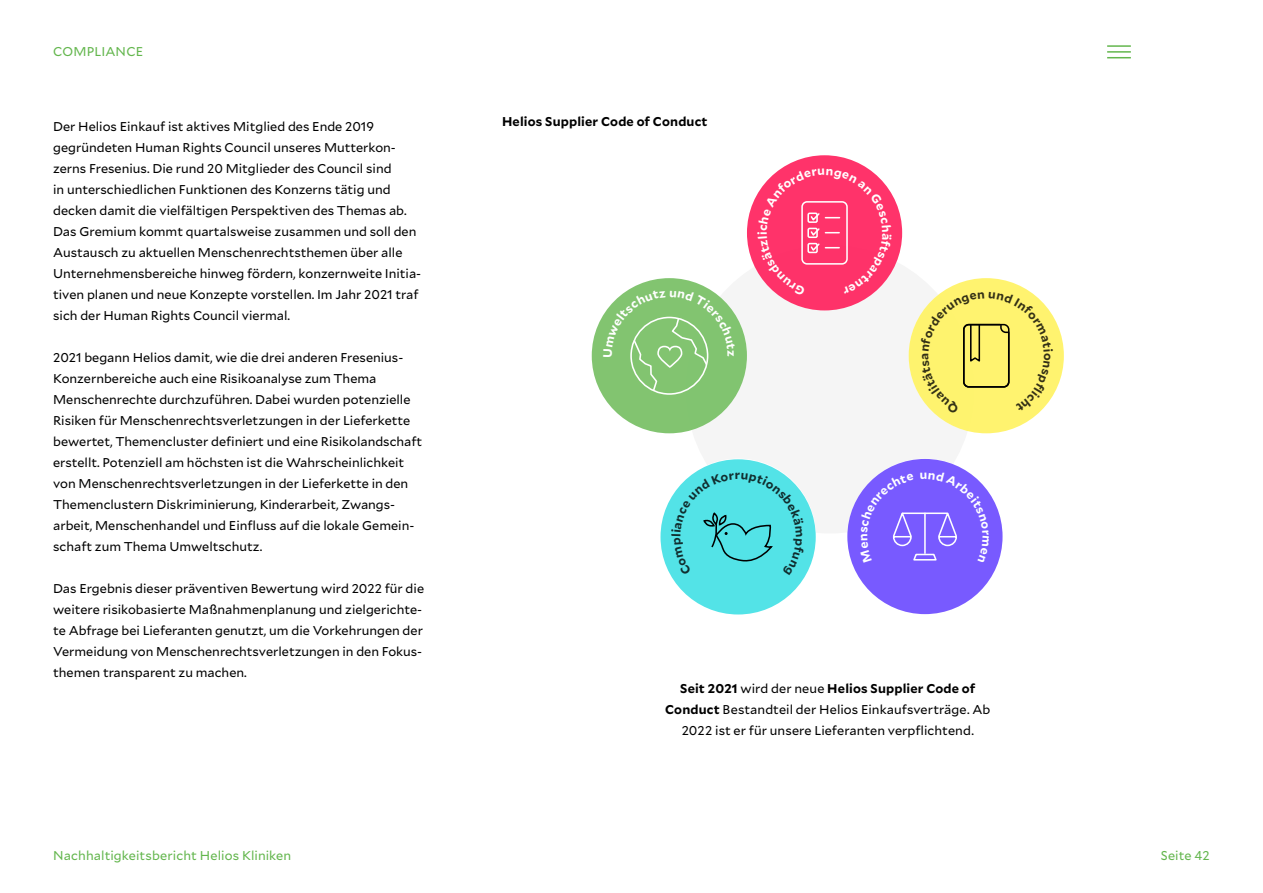
<style>
.page{position:relative;width:1263px;height:893px;background:#fff}
.page>*{position:absolute;margin:0;border:0;box-sizing:border-box;transform-origin:0 0}
.t1{font:12.75px/21px "Mallory";color:#000}
.t2{font:12.75px "Mallory";letter-spacing:.01em;color:#63b64d}
.t3{font:700 12.75px "Mallory";letter-spacing:.015em;color:#000}
.t4{font:700 12.15px "Mallory";color:#fff}
.s1{font-weight:700}
</style>
<div class="page">
<div style="left:686px;top:245px;width:288px;height:288px;background:#f5f5f5;border-radius:50%"></div>
<hr style="left:1107px;top:45px;width:24px;height:2px;background:#63b64d">
<hr style="left:1107px;top:51px;width:24px;height:2px;background:#63b64d">
<svg style="left:1107px;top:57px;width:24px;height:1px"></svg>
<div style="left:660px;top:459px;width:156px;height:155px;background:#53e3e7;border-radius:50%"></div>
<div style="left:909px;top:278px;width:155px;height:155px;background:#fff36f;border-radius:50%"></div>
<div style="left:747px;top:155px;width:155px;height:155px;background:#ff336a;border-radius:50%"></div>
<div style="left:592px;top:278px;width:155px;height:155px;background:#82c470;border-radius:50%"></div>
<div style="left:847px;top:459px;width:155px;height:155px;background:#785aff;border-radius:50%"></div>
<svg style="left:671px;top:473px;width:133px;height:89px"></svg>
<svg style="left:921px;top:292px;width:132px;height:122px"></svg>
<svg style="left:758px;top:169px;width:133px;height:126px"></svg>
<svg style="left:603px;top:290px;width:132px;height:102px"></svg>
<svg style="left:860px;top:471px;width:129px;height:90px"></svg>
<p class="t2" style="left:53px;top:42px;width:92px">COMPLIANCE</p>
<p class="t1" style="left:53px;top:116px;width:370px">Der Helios Einkauf ist aktives Mitglied des Ende 2019 gegründeten Human Rights Council unseres Mutterkon&shy;zerns Fresenius. Die rund 20 Mitglieder des Council sind<br>in unterschiedlichen Funktionen des Konzerns tätig und decken damit die vielfältigen Perspektiven des Themas ab.<br>Das Gremium kommt quartalsweise zusammen und soll den Austausch zu aktuellen Menschenrechtsthemen über alle Unternehmensbereiche hinweg fördern, konzernweite Initia&shy;tiven planen und neue Konzepte vorstellen. Im Jahr 2021 traf sich der Human Rights Council viermal.</p>
<p class="t1" style="left:53px;top:347px;width:371px">2021 begann Helios damit, wie die drei anderen Fresenius-Konzernbereiche auch eine Risikoanalyse zum Thema Menschenrechte durchzuführen. Dabei wurden potenzielle Risiken für Menschenrechtsverletzungen in der Lieferkette bewertet, Themencluster definiert und eine Risikolandschaft erstellt. Potenziell am höchsten ist die Wahrscheinlichkeit von Menschenrechtsverletzungen in der Lieferkette in den Themenclustern Diskriminierung, Kinderarbeit, Zwangs&shy;arbeit, Menschenhandel und Einfluss auf die lokale Gemein&shy;schaft zum Thema Umweltschutz.</p>
<p class="t1" style="left:53px;top:578px;width:372px">Das Ergebnis dieser präventiven Bewertung wird 2022 für die weitere risikobasierte Maßnahmenplanung und zielgerichte&shy;te Abfrage bei Lieferanten genutzt, um die Vorkehrungen der Vermeidung von Menschenrechtsverletzungen in den Fokus&shy;themen transparent zu machen.</p>
<p class="t3" style="left:502px;top:112px;width:207px">Helios Supplier Code of Conduct</p>
<p class="t4" style="left:753px;top:235px;width:5px;rotate:-90deg">i</p>
<p class="t1" style="left:665px;top:677px;width:327px;text-align:center"><span class="s1">Seit 2021</span> wird der neue <span class="s1">Helios Supplier Code of<br>Conduct</span> Bestandteil der Helios Einkaufsverträge. Ab<br>2022 ist er für unsere Lieferanten verpflichtend.</p>
<p class="t2" style="left:53px;top:846px;width:240px">Nachhaltigkeitsbericht Helios Kliniken</p>
<p class="t2" style="left:1161px;top:846px;width:51px">Seite 42</p>
</div>
